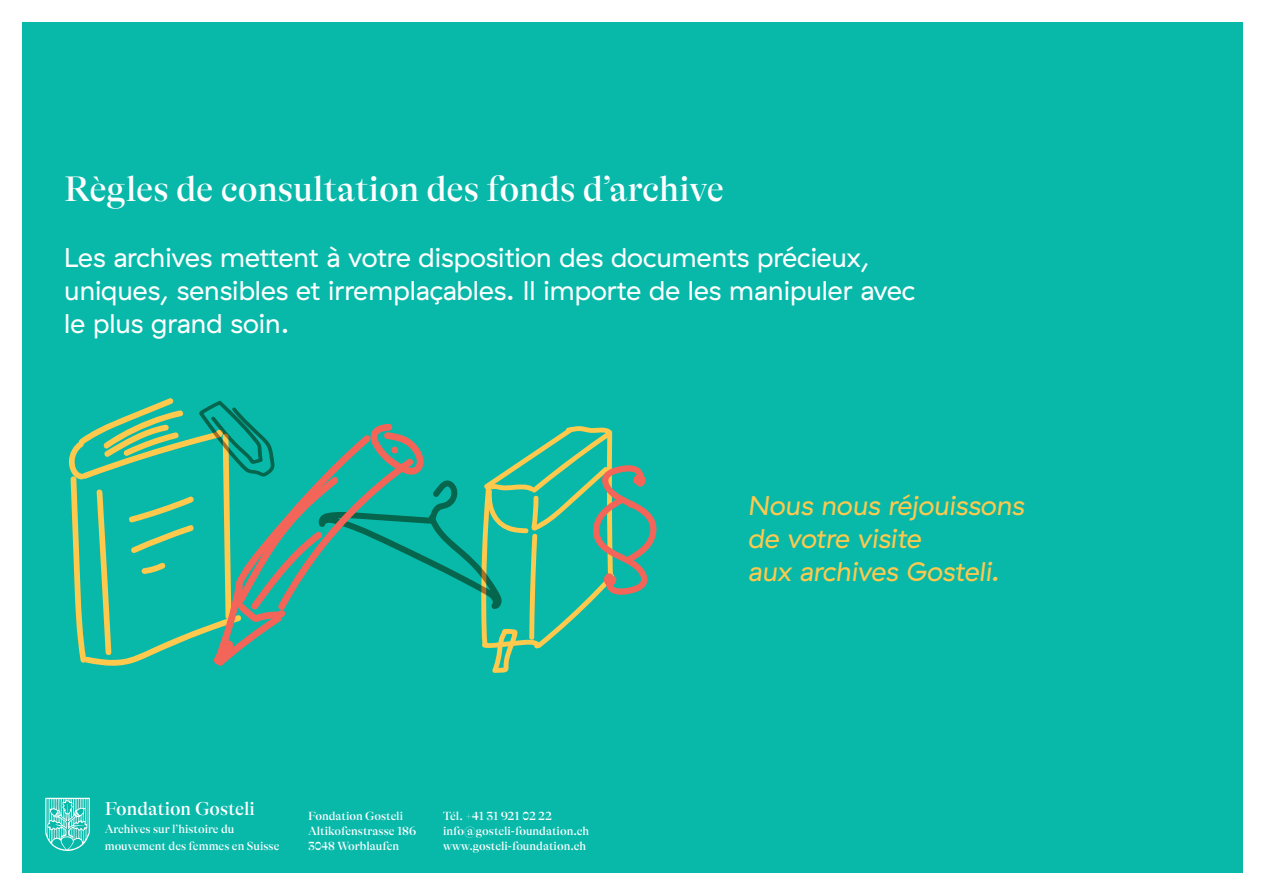
<style>
.page{position:relative;width:1263px;height:893px;background:#fff}
.page>*{position:absolute;margin:0;border:0;box-sizing:border-box;transform-origin:0 0}
.Titel_Alpina_14Pt{font:500 36px "GT Alpina Fine";color:#fff}
.Bodytext{font:27px/33px "GT Haptik";color:#fff}
.Titel_Alpina_14Pt-2{font:italic 27px/33px "GT Haptik";color:#fec94d}
.t1{font:500 18.9px "GT Alpina Fine";color:#fff}
.Bodytext-2{font:500 12px/17.5px "GT Alpina Fine";color:#fff}
</style>
<div class="page">
<div style="left:22px;top:22px;width:1220px;height:850px;background:#08b9aa"></div>
<svg style="left:69px;top:398px;width:588px;height:275px"></svg>
<svg style="left:45px;top:798px;width:45px;height:53px"></svg>
<p class="Titel_Alpina_14Pt" style="left:64px;top:169px;width:661px">Règles de consultation des fonds d’archive</p>
<p class="Bodytext" style="left:64px;top:241px;width:852px">Les archives mettent à votre disposition des documents précieux, uniques, sensibles et irremplaçables. Il importe de les manipuler avec le plus grand soin.</p>
<p class="t1" style="left:105px;top:798px;width:152px">Fondation Gosteli</p>
<p class="Bodytext-2" style="left:105px;top:820px;width:176px">Archives sur l’histoire du mouvement des femmes en Suisse</p>
<p class="Bodytext-2" style="left:308px;top:808px;width:97px">Fondation Gosteli</p>
<p class="Bodytext-2" style="left:308px;top:823px;width:109px">Altikofenstrasse 186</p>
<p class="Bodytext-2" style="left:308px;top:838px;width:93px">3048 Worblaufen</p>
<p class="Bodytext-2" style="left:443px;top:808px;width:110px">Tél. +41 31 921 02 22</p>
<p class="Bodytext-2" style="left:443px;top:823px;width:148px">info@gosteli-foundation.ch</p>
<p class="Bodytext-2" style="left:443px;top:838px;width:144px">www.gosteli-foundation.ch</p>
<p class="Titel_Alpina_14Pt-2" style="left:748px;top:489px;width:278px">Nous nous réjouissons de votre visite<br>aux archives Gosteli.</p>
</div>
